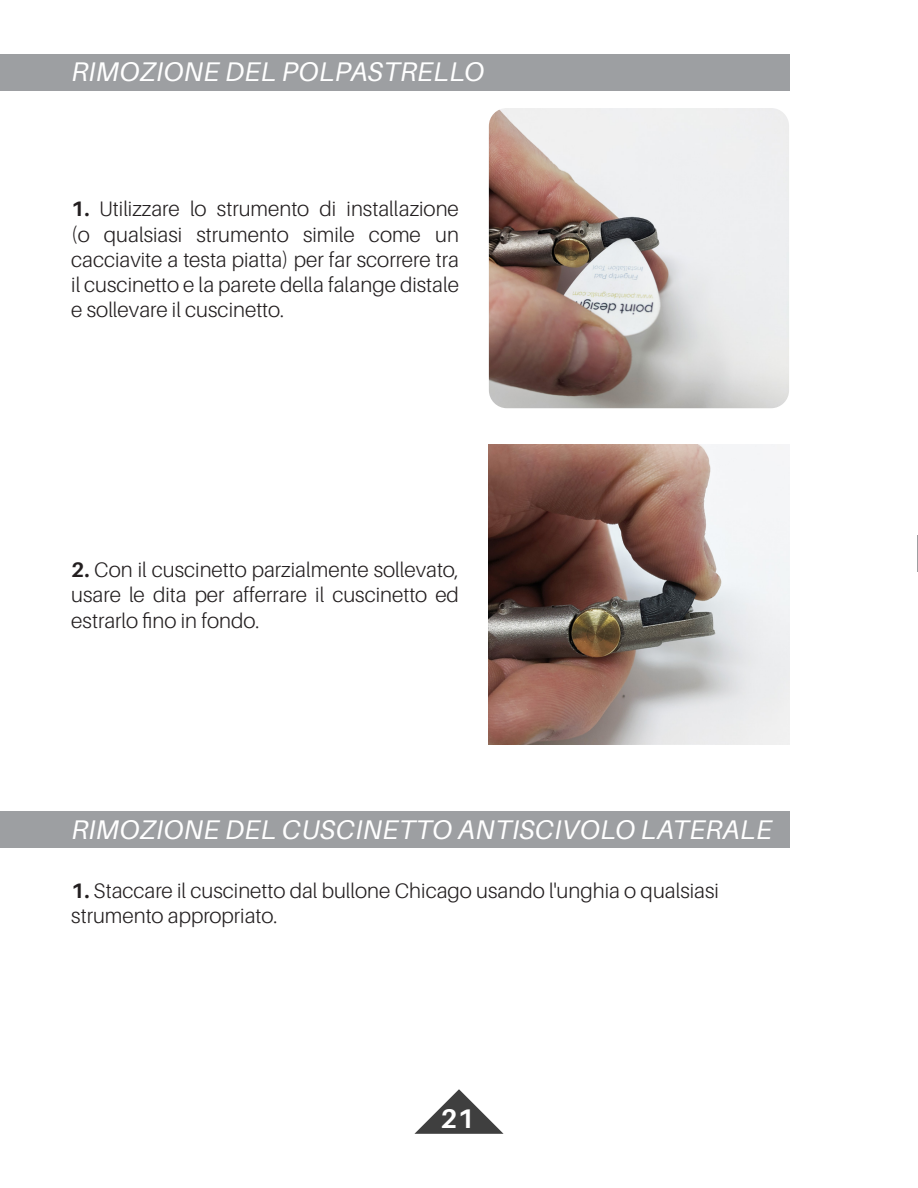
<style>
.page{position:relative;width:918px;height:1188px;background:#fff}
.page>*{position:absolute;margin:0;border:0;box-sizing:border-box;transform-origin:0 0}
.t1{font:italic 27px "Aileron";letter-spacing:.01em;color:#fff}
.Paragraph_Style_1{font:700 27px "Aileron";color:#fff}
.Paragraph_Style_1-2{font:300 21px/25.2px "Aileron";color:#231f20;text-align:justify}
.s1{font-weight:700}
</style>
<div class="page">
<svg style="left:414px;top:1089px;width:90px;height:45px"></svg>
<div style="left:0;top:54px;width:789px;height:37px;background:#9d9fa2"></div>
<img style="left:489px;top:108px;width:300px;height:300px">
<img style="left:489px;top:444px;width:300px;height:300px">
<div style="left:0;top:811px;width:789px;height:37px;background:#9d9fa2"></div>
<hr style="left:917px;top:535px;width:1px;height:37px;background:#9d9fa2">
<p class="t1" style="left:71px;top:57px;width:414px">RIMOZIONE DEL POLPASTRELLO</p>
<p class="Paragraph_Style_1-2" style="left:71px;top:197px;width:389px"><span class="s1">1.</span> Utilizzare lo strumento di installazione (o qualsiasi strumento simile come un cacciavite a testa piatta) per far scorrere tra il cuscinetto e la parete della falange distale e sollevare il cuscinetto.</p>
<p class="Paragraph_Style_1-2" style="left:71px;top:558px;width:389px"><span class="s1">2.</span> Con il cuscinetto parzialmente sollevato, usare le dita per afferrare il cuscinetto ed estrarlo fino in fondo.</p>
<p class="t1" style="left:71px;top:814px;width:702px">RIMOZIONE DEL CUSCINETTO ANTISCIVOLO LATERALE</p>
<p class="Paragraph_Style_1-2" style="left:71px;top:879px;width:649px"><span class="s1">1.</span> Staccare il cuscinetto dal bullone Chicago usando l'unghia o qualsiasi strumento appropriato.</p>
<p class="Paragraph_Style_1" style="left:441px;top:1103px;width:35px">21</p>
</div>
